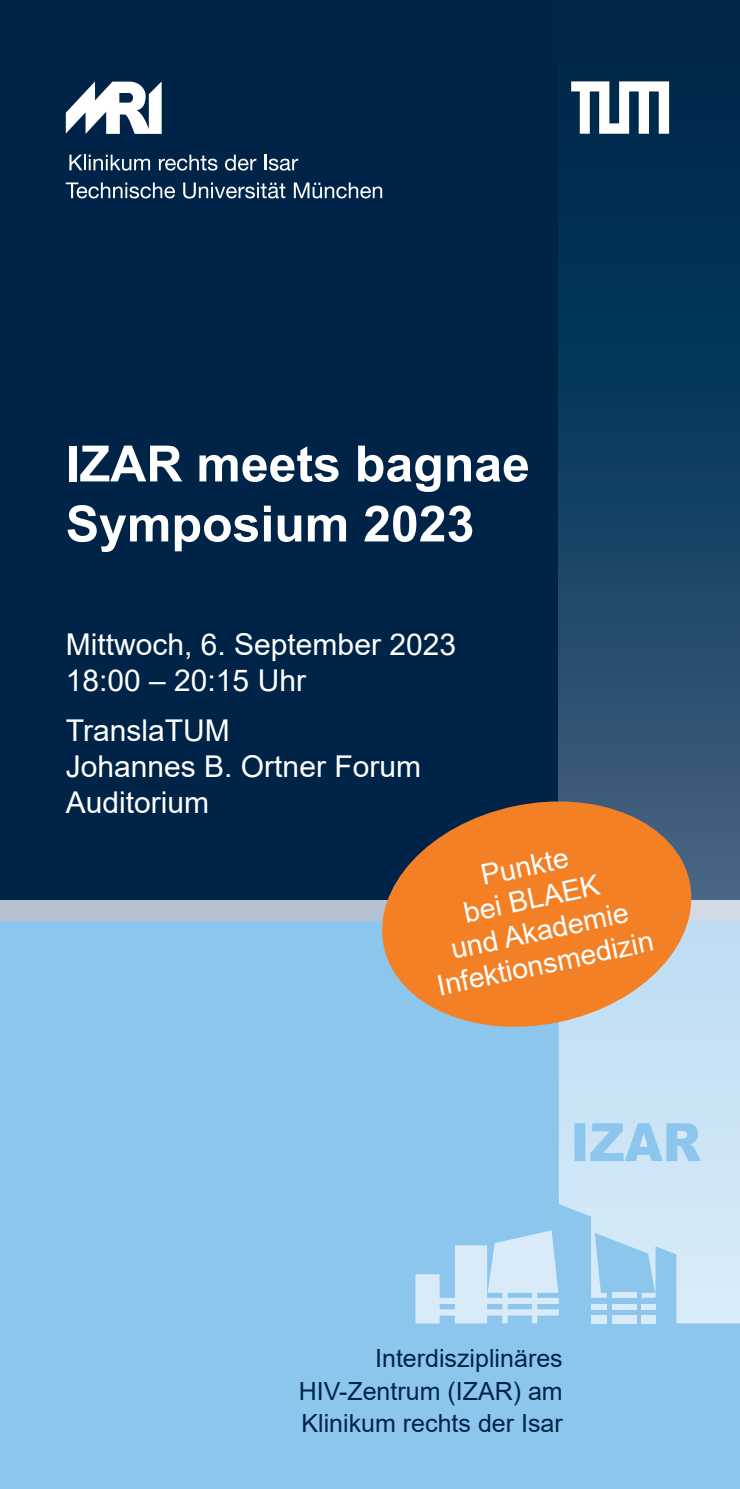
<style>
.page{position:relative;width:740px;height:1489px;background:#fff}
.page>*{position:absolute;margin:0;border:0;box-sizing:border-box;transform-origin:0 0}
.t1{font:700 50px/60px "Arial";color:#fff}
.t2{font:30px/36px "Arial";color:#fff}
.t3{font:28.5px/33px "Arial";color:#fff;text-align:center}
.t4{font:25px/32.5px "Arial";color:#002447;text-align:justify}
</style>
<div class="page">
<div style="left:0;top:0;width:740px;height:1488px;background:#002447"></div>
<div style="left:0;top:920px;width:740px;height:568px;background:#8cc6ec"></div>
<svg style="left:69px;top:155px;width:81px;height:15px"></svg>
<svg style="left:159px;top:155px;width:58px;height:15px"></svg>
<svg style="left:225px;top:155px;width:31px;height:15px"></svg>
<svg style="left:264px;top:155px;width:34px;height:15px"></svg>
<svg style="left:66px;top:182px;width:109px;height:16px"></svg>
<svg style="left:183px;top:182px;width:102px;height:16px"></svg>
<svg style="left:294px;top:182px;width:88px;height:16px"></svg>
<svg style="left:66px;top:81px;width:96px;height:53px"></svg>
<div style="left:559px;top:0;width:181px;height:900px;background:linear-gradient(to bottom,#002043,#3e6081)"></div>
<svg style="left:559px;top:920px;width:181px;height:403px"></svg>
<svg style="left:640px;top:1132px;width:7px;height:14px"></svg>
<div style="left:612px;top:1303px;width:24px;height:6px;background:#d9ebf8"></div>
<svg style="left:642px;top:1315px;width:13px;height:8px"></svg>
<svg style="left:415px;top:1230px;width:144px;height:93px"></svg>
<div style="left:0;top:900px;width:559px;height:20px;background:#b5c0d0"></div>
<div style="left:559px;top:900px;width:181px;height:20px;background:#d2dae4"></div>
<svg style="left:571px;top:81px;width:98px;height:53px"></svg>
<svg style="left:371px;top:788px;width:331px;height:251px;fill:#f48026"></svg>
<h1 class="t1" style="left:66px;top:434px;width:465px">IZAR meets bagnae<br>Symposium 2023</h1>
<p class="t2" style="left:66px;top:626px;width:392px">Mittwoch, 6. September 2023<br>18:00 – 20:15 Uhr</p>
<p class="t2" style="left:66px;top:712px;width:357px">TranslaTUM<br>Johannes B. Ortner Forum<br>Auditorium</p>
<p class="t3" style="left:413px;top:873px;width:222px;rotate:-12deg">Punkte<br>bei BLAEK<br>und Akademie<br>Infektionsmedizin</p>
<p class="t4" style="left:299px;top:1341px;width:265px;text-indent:76px">Interdisziplinäres HIV-Zentrum (IZAR) am Klinikum rechts der Isar</p>
</div>
